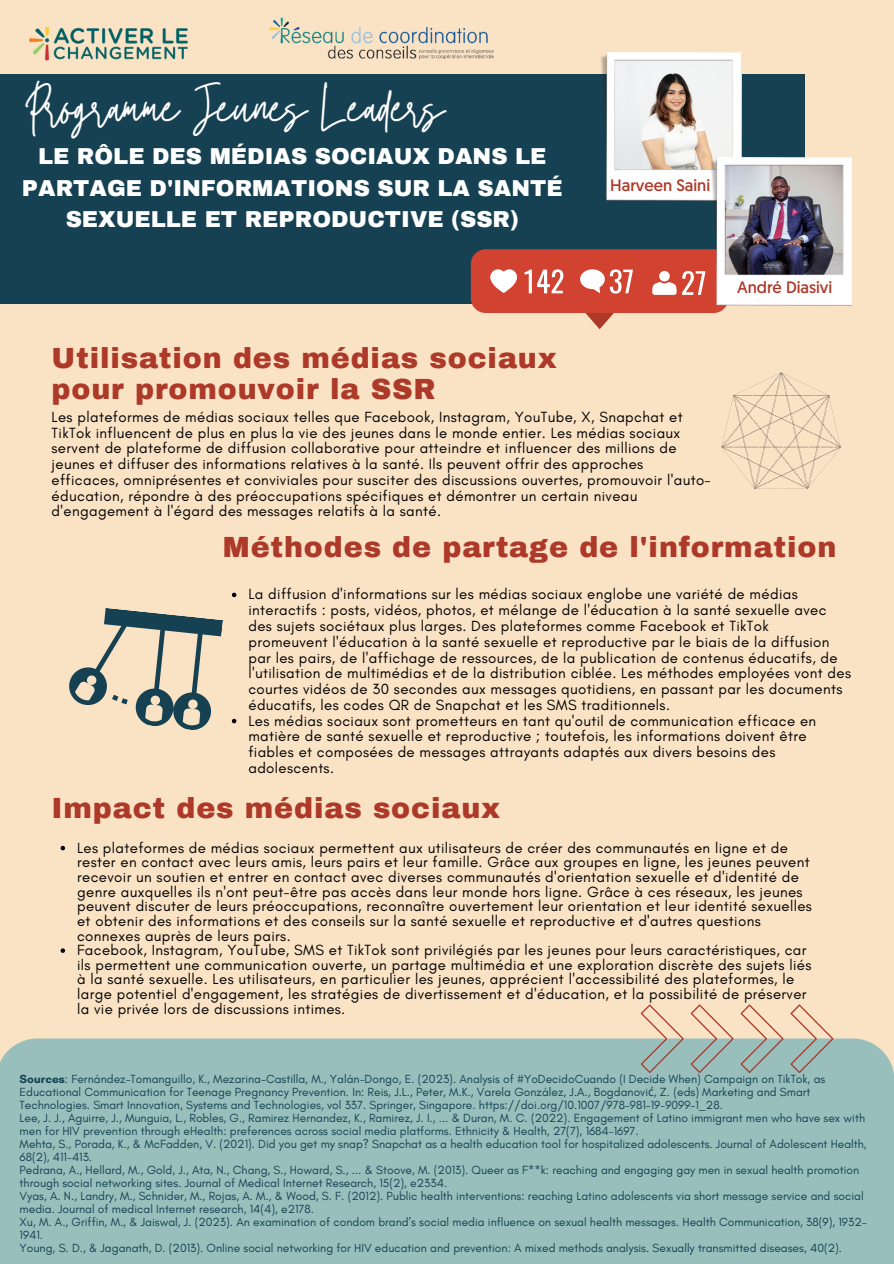
<style>
.page{position:relative;width:894px;height:1264px;background:#fff}
.page>*{position:absolute;margin:0;border:0;box-sizing:border-box;transform-origin:0 0}
.t1{font:46.5px "Twister";color:#fff}
.t2{font:900 28.5px/30.5px "Archivo";letter-spacing:.03em;color:#ad3929}
.t3{font:900 22.5px/31.5px "Archivo";color:#fff;text-align:center}
.t4{font:16.5px "Geomanist";color:#ad3929}
.t5{font:15px/15.8px "Glacial Indifference";letter-spacing:.025em;color:#000}
.t6{font:12px/13px "Glacial Indifference";color:#164152}
.s1{font-weight:700}
.s2{font-family:"Noto Sans"}
</style>
<div class="page">
<div style="left:0;top:0;width:893px;height:1263px;background:#fae2c5"></div>
<div style="left:0;top:74px;width:804px;height:230px;background:#164152"></div>
<svg style="left:585px;top:313px;width:29px;height:16px"></svg>
<div style="left:470px;top:249px;width:258px;height:64px;background:#d14330;border-radius:15px"></div>
<svg style="left:490px;top:269px;width:27px;height:24px"></svg>
<svg style="left:524px;top:269px;width:7px;height:24px"></svg>
<svg style="left:537px;top:269px;width:26px;height:24px"></svg>
<svg style="left:580px;top:269px;width:52px;height:24px"></svg>
<svg style="left:682px;top:271px;width:23px;height:24px"></svg>
<svg style="left:652px;top:271px;width:24px;height:24px"></svg>
<img style="left:29px;top:26px;width:159px;height:35px">
<img style="left:269px;top:17px;width:225px;height:43px">
<div style="left:0;top:1038px;width:893px;height:225px;background:#98bfbc"></div>
<svg style="left:790px;top:1004px;width:43px;height:69px"></svg>
<svg style="left:740px;top:1004px;width:43px;height:69px"></svg>
<svg style="left:690px;top:1004px;width:43px;height:69px"></svg>
<svg style="left:640px;top:1004px;width:43px;height:69px"></svg>
<svg style="left:232px;top:592px;width:4px;height:5px"></svg>
<svg style="left:232px;top:718px;width:4px;height:5px"></svg>
<svg style="left:69px;top:608px;width:154px;height:122px"></svg>
<img style="left:601px;top:52px;width:140px;height:148px">
<img style="left:710px;top:157px;width:141px;height:149px">
<svg style="left:721px;top:372px;width:119px;height:116px"></svg>
<svg style="left:61px;top:845px;width:4px;height:5px"></svg>
<svg style="left:61px;top:948px;width:4px;height:4px"></svg>
<p class="t1" style="left:25px;top:75px;width:422px">Programme Jeunes Leaders</p>
<p class="t3" style="left:22px;top:141px;width:542px">LE RÔLE DES MÉDIAS SOCIAUX DANS LE<br>PARTAGE D'INFORMATIONS SUR LA SANTÉ<br>SEXUELLE ET REPRODUCTIVE (SSR)</p>
<p class="t4" style="left:610px;top:179px;width:101px">Harveen Saini</p>
<p class="t4" style="left:736px;top:280px;width:97px">André Diasivi</p>
<p class="t2" style="left:52px;top:344px;width:506px">Utilisation des médias sociaux pour promouvoir la SSR</p>
<p class="t5" style="left:52px;top:409px;width:660px">Les plateformes de médias sociaux telles que Facebook, Instagram, YouTube, X, Snapchat et TikTok influencent de plus en plus la vie des jeunes dans le monde entier. Les médias sociaux servent de plateforme de diffusion collaborative pour atteindre et influencer des millions de jeunes et diffuser des informations relatives à la santé. Ils peuvent offrir des approches efficaces, omniprésentes et conviviales pour susciter des discussions ouvertes, promouvoir l'auto&shy;éducation, répondre à des préoccupations spécifiques et démontrer un certain niveau d'engagement à l'égard des messages relatifs à la santé.</p>
<p class="t2" style="left:223px;top:532px;width:615px">Méthodes de partage de l'information</p>
<p class="t5" style="left:248px;top:586px;width:604px">La diffusion d'informations sur les médias sociaux englobe une variété de médias interactifs : posts, vidéos, photos, et mélange de l'éducation à la santé sexuelle avec des sujets sociétaux plus larges. Des plateformes comme Facebook et TikTok promeuvent l'éducation à la santé sexuelle et reproductive par le biais de la diffusion par les pairs, de l'affichage de ressources, de la publication de contenus éducatifs, de l'utilisation de multimédias et de la distribution ciblée. Les méthodes employées vont des courtes vidéos de 30 secondes aux messages quotidiens, en passant par les documents éducatifs, les codes QR de Snapchat et les SMS traditionnels.</p>
<p class="t5" style="left:248px;top:712px;width:569px">Les médias sociaux sont prometteurs en tant qu'outil de communication efficace en matière de santé sexuelle et reproductive ; toutefois, les informations doivent être fiables et composées de messages attrayants adaptés aux divers besoins des adolescents.</p>
<p class="t2" style="left:52px;top:793px;width:450px">Impact des médias sociaux</p>
<p class="t5" style="left:77px;top:840px;width:736px;line-height:14.7px">Les plateformes de médias sociaux permettent aux utilisateurs de créer des communautés en ligne et de rester en contact avec leurs amis, leurs pairs et leur famille. Grâce aux groupes en ligne, les jeunes peuvent recevoir un soutien et entrer en contact avec diverses communautés d'orientation sexuelle et d'identité de genre auxquelles ils n'ont peut-être pas accès dans leur monde hors ligne. Grâce à ces réseaux, les jeunes peuvent discuter de leurs préoccupations, reconnaître ouvertement leur orientation et leur identité sexuelles et obtenir des informations et des conseils sur la santé sexuelle et reproductive et d'autres questions connexes auprès de leurs pairs.</p>
<p class="t5" style="left:77px;top:942px;width:735px;line-height:14.7px">Facebook, Instagram, YouTube, SMS et TikTok sont privilégiés par les jeunes pour leurs caractéristiques, car ils permettent une communication ouverte, un partage multimédia et une exploration discrète des sujets liés à la santé sexuelle. Les utilisateurs, en particulier les jeunes, apprécient l'accessibilité des plateformes, le large potentiel d'engagement, les stratégies de divertissement et d'éducation, et la possibilité de préserver la vie privée lors de discussions intimes.</p>
<p class="t6" style="left:20px;top:1072px;width:807px"><span class="s1">Sources</span>: Fernández-Tomanguillo, K., Mezarina-Castilla, M., Yalán-Dongo, E. (2023). Analysis of #YoDecidoCuando (I Decide When) Campaign on TikTok, as<br>Educational Communication for Teenage Pregnancy Prevention. In: Reis, J.L., Peter, M.K., Varela González, J.A., Bogdanovi<span class="s2">ć</span>, Z. (eds) Marketing and Smart<br>Technologies. Smart Innovation, Systems and Technologies, vol 337. Springer, Singapore. https://doi.org/10.1007/978-981-19-9099-1_28.</p>
<p class="t6" style="left:20px;top:1111px;width:846px">Lee, J. J., Aguirre, J., Munguia, L., Robles, G., Ramirez Hernandez, K., Ramirez, J. I., ... &amp; Duran, M. C. (2022). Engagement of Latino immigrant men who have sex with men for HIV prevention through eHealth: preferences across social media platforms. Ethnicity &amp; Health, 27(7), 1684-1697.</p>
<p class="t6" style="left:20px;top:1137px;width:848px">Mehta, S., Porada, K., &amp; McFadden, V. (2021). Did you get my snap? Snapchat as a health education tool for hospitalized adolescents. Journal of Adolescent Health,<br>68(2), 411-413.</p>
<p class="t6" style="left:20px;top:1163px;width:841px">Pedrana, A., Hellard, M., Gold, J., Ata, N., Chang, S., Howard, S., ... &amp; Stoove, M. (2013). Queer as F**k: reaching and engaging gay men in sexual health promotion through social networking sites. Journal of Medical Internet Research, 15(2), e2334.</p>
<p class="t6" style="left:20px;top:1189px;width:845px">Vyas, A. N., Landry, M., Schnider, M., Rojas, A. M., &amp; Wood, S. F. (2012). Public health interventions: reaching Latino adolescents via short message service and social media. Journal of medical Internet research, 14(4), e2178.</p>
<p class="t6" style="left:20px;top:1215px;width:848px">Xu, M. A., Griffin, M., &amp; Jaiswal, J. (2023). An examination of condom brand’s social media influence on sexual health messages. Health Communication, 38(9), 1932-<br>1941.</p>
<p class="t6" style="left:20px;top:1241px;width:823px">Young, S. D., &amp; Jaganath, D. (2013). Online social networking for HIV education and prevention: A mixed methods analysis. Sexually transmitted diseases, 40(2).</p>
</div>
